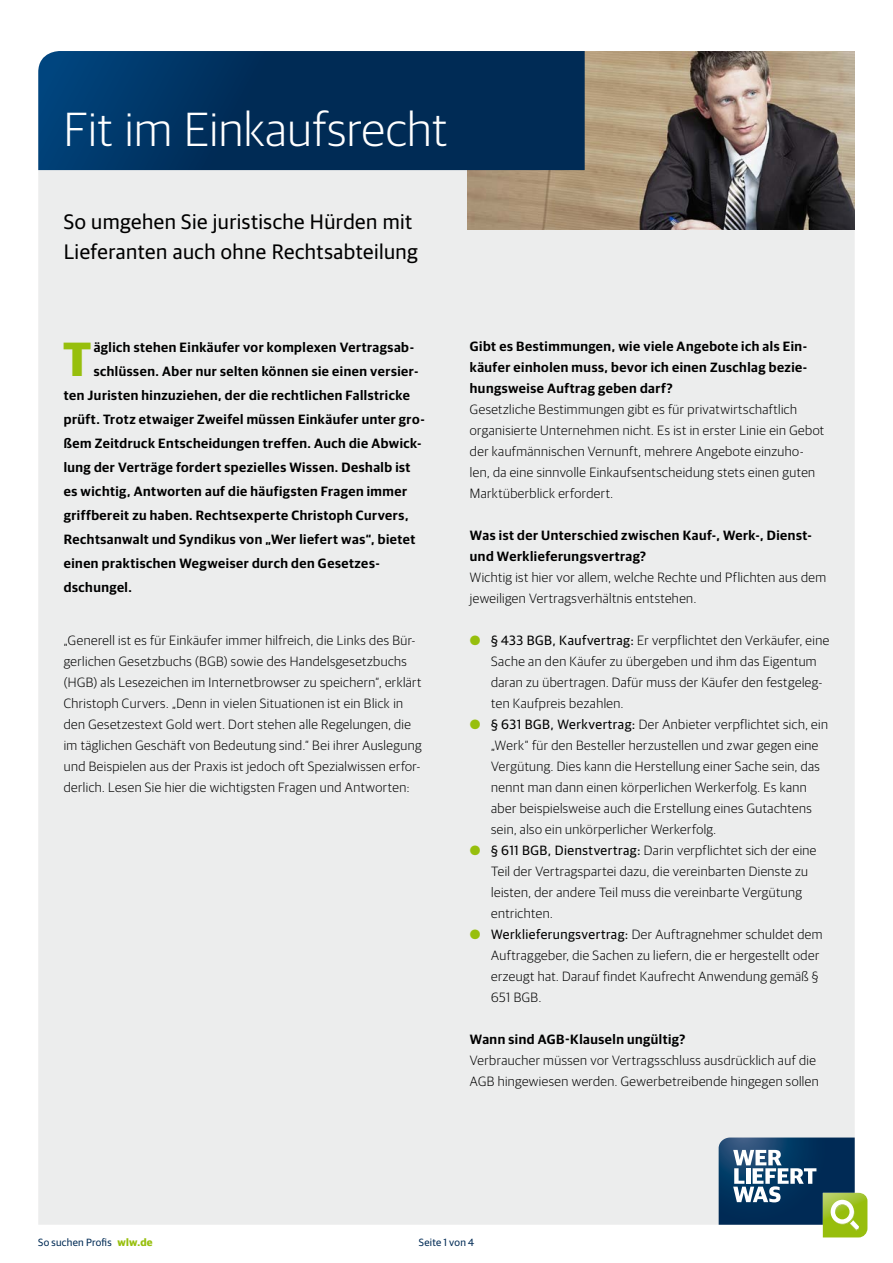
<style>
.page{position:relative;width:893px;height:1263px;background:#fff}
.page>*{position:absolute;margin:0;border:0;box-sizing:border-box;transform-origin:0 0}
.t1{font:700 48.15px "Guardian Sans";color:#97bf0d}
.t2{font:300 48px "Guardian Sans";letter-spacing:.01em;color:#fff}
.t3{font:21px/30px "Guardian Sans";letter-spacing:.02em;color:#000}
.t4{font:300 13.5px/21px "Guardian Sans";letter-spacing:.03em;color:#000}
.t5{font:600 13.5px/21px "Guardian Sans";letter-spacing:.035em;color:#000;text-align:justify}
.t6{font:10.5px "Guardian Sans";letter-spacing:.025em;color:#002b55}
.s1{color:#97bf0d}
.s2{font-weight:400}
.s3{font-weight:700;color:#97bf0d}
</style>
<div class="page">
<div style="left:38px;top:170px;width:817px;height:1055px;background:#eceded"></div>
<img style="left:468px;top:51px;width:387px;height:179px">
<svg style="left:719px;top:1137px;width:148px;height:100px"></svg>
<svg style="left:38px;top:51px;width:547px;height:119px;background:#00305d"></svg>
<h2 class="t2" style="left:64px;top:97px;width:385px">Fit im Einkaufsrecht</h2>
<h3 class="t3" style="left:64px;top:205px;width:355px">So umgehen Sie juristische Hürden mit<br>Lieferanten auch ohne Rechtsabteilung</h3>
<h1 class="t1" style="left:63px;top:323px;width:30px">T</h1>
<p class="t5" style="left:94px;top:335px;width:322px">äglich stehen Einkäufer vor komplexen Vertragsab-</p>
<p class="t5" style="left:94px;top:359px;width:326px">schlüssen. Aber nur selten können sie einen versier-</p>
<p class="t5" style="left:64px;top:383px;width:348px">ten Juristen hinzuziehen, der die rechtlichen Fallstricke</p>
<p class="t5" style="left:64px;top:407px;width:363px">prüft. Trotz etwaiger Zweifel müssen Einkäufer unter gro-</p>
<p class="t5" style="left:64px;top:431px;width:359px">ßem Zeitdruck Entscheidungen treffen. Auch die Abwick-</p>
<p class="t5" style="left:64px;top:455px;width:348px">lung der Verträge fordert spezielles Wissen. Deshalb ist</p>
<p class="t5" style="left:64px;top:479px;width:345px">es wichtig, Antworten auf die häufigsten Fragen immer</p>
<p class="t5" style="left:64px;top:503px;width:346px">griffbereit zu haben. Rechtsexperte Christoph Curvers,</p>
<p class="t5" style="left:64px;top:527px;width:353px">Rechtsanwalt und Syndikus von „Wer liefert was“, bietet</p>
<p class="t5" style="left:64px;top:551px;width:317px">einen praktischen Wegweiser durch den Gesetzes-</p>
<p class="t5" style="left:64px;top:575px;width:70px">dschungel.</p>
<p class="t4" style="left:64px;top:629px;width:359px">„Generell ist es für Einkäufer immer hilfreich, die Links des Bür&shy;gerlichen Gesetzbuchs (BGB) sowie des Handelsgesetzbuchs (HGB) als Lesezeichen im Internetbrowser zu speichern“, erklärt Christoph Curvers. „Denn in vielen Situationen ist ein Blick in den Gesetzestext Gold wert. Dort stehen alle Regelungen, die im täglichen Geschäft von Bedeutung sind.“ Bei ihrer Auslegung und Beispielen aus der Praxis ist jedoch oft Spezialwissen erfor&shy;derlich. Lesen Sie hier die wichtigsten Fragen und Antworten:</p>
<p class="t5" style="left:470px;top:335px;width:339px">Gibt es Bestimmungen, wie viele Angebote ich als Ein&shy;käufer einholen muss, bevor ich einen Zuschlag bezie&shy;hungsweise Auftrag geben darf?</p>
<p class="t4" style="left:470px;top:398px;width:356px">Gesetzliche Bestimmungen gibt es für privatwirtschaftlich organisierte Unternehmen nicht. Es ist in erster Linie ein Gebot der kaufmännischen Vernunft, mehrere Angebote einzuho&shy;len, da eine sinnvolle Einkaufsentscheidung stets einen guten Marktüberblick erfordert.</p>
<p class="t5" style="left:470px;top:524px;width:343px">Was ist der Unterschied zwischen Kauf-, Werk-, Dienst&shy;und Werklieferungsvertrag?</p>
<p class="t4" style="left:470px;top:566px;width:358px">Wichtig ist hier vor allem, welche Rechte und Pflichten aus dem jeweiligen Vertragsverhältnis entstehen.</p>
<p class="t4" style="left:491px;top:629px;width:340px;text-indent:-21px"><span class="s1">●</span> <span class="s2">§ 433 BGB, Kaufvertrag:</span> Er verpflichtet den Verkäufer, eine Sache an den Käufer zu übergeben und ihm das Eigentum daran zu übertragen. Dafür muss der Käufer den festgeleg&shy;ten Kaufpreis bezahlen.</p>
<p class="t4" style="left:491px;top:713px;width:338px;text-indent:-21px"><span class="s1">●</span> <span class="s2">§ 631 BGB, Werkvertrag:</span> Der Anbieter verpflichtet sich, ein „Werk“ für den Besteller herzustellen und zwar gegen eine Vergütung. Dies kann die Herstellung einer Sache sein, das nennt man dann einen körperlichen Werkerfolg. Es kann aber beispielsweise auch die Erstellung eines Gutachtens sein, also ein unkörperlicher Werkerfolg.</p>
<p class="t4" style="left:491px;top:839px;width:327px;text-indent:-21px"><span class="s1">●</span> <span class="s2">§ 611 BGB, Dienstvertrag:</span> Darin verpflichtet sich der eine Teil der Vertragspartei dazu, die vereinbarten Dienste zu leisten, der andere Teil muss die vereinbarte Vergütung entrichten.</p>
<p class="t4" style="left:491px;top:923px;width:333px;text-indent:-21px"><span class="s1">●</span> <span class="s2">Werklieferungsvertrag:</span> Der Auftragnehmer schuldet dem Auftraggeber, die Sachen zu liefern, die er hergestellt oder erzeugt hat. Darauf findet Kaufrecht Anwendung gemäß § 651 BGB.</p>
<p class="t5" style="left:470px;top:1028px;width:217px">Wann sind AGB-Klauseln ungültig?</p>
<p class="t4" style="left:470px;top:1049px;width:350px">Verbraucher müssen vor Vertragsschluss ausdrücklich auf die<br>AGB hingewiesen werden. Gewerbetreibende hingegen sollen</p>
<p class="t6" style="left:38px;top:1234px;width:116px">So suchen Profis <span class="s3">wlw.de</span></p>
<p class="t6" style="left:419px;top:1234px;width:57px">Seite 1 von 4</p>
</div>
